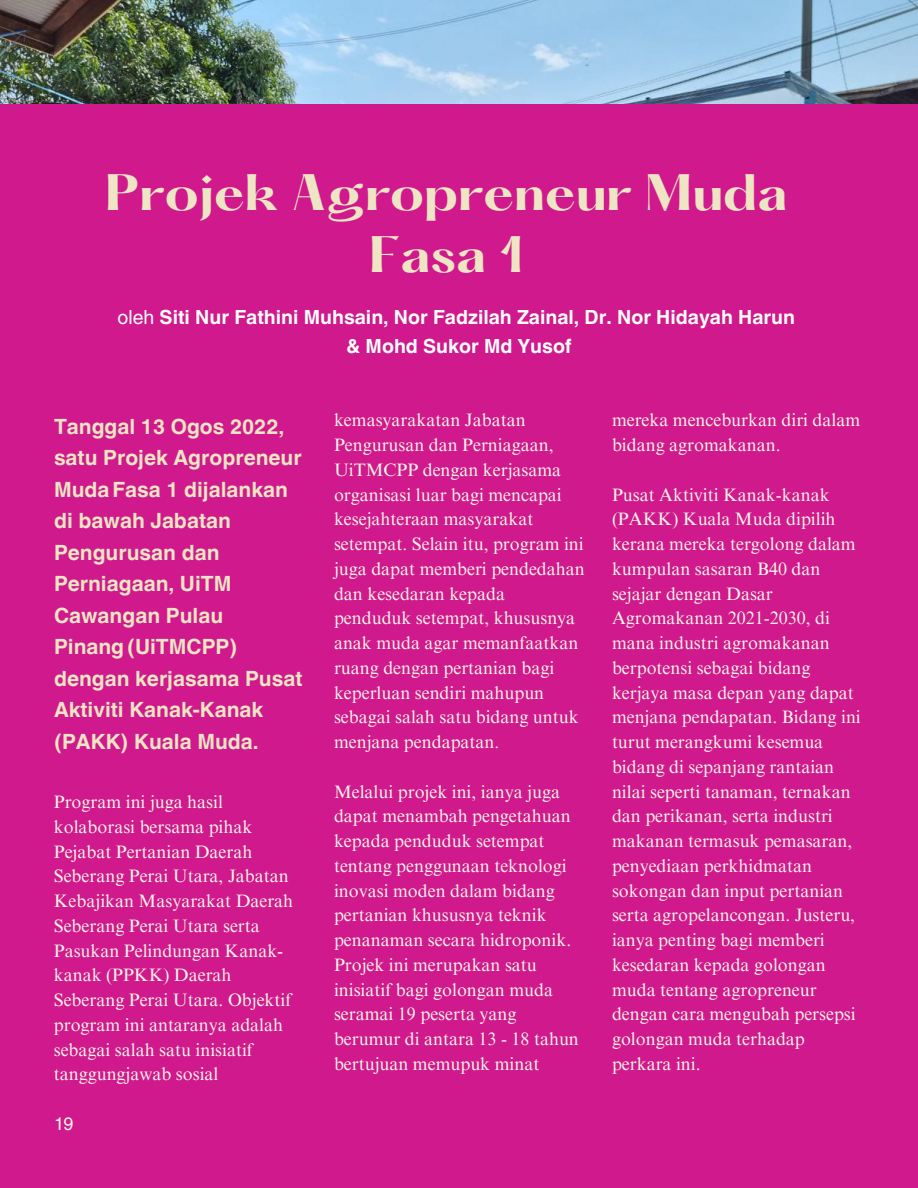
<style>
.page{position:relative;width:918px;height:1188px;background:#cf198d}
.page>*{position:absolute;margin:0;border:0;box-sizing:border-box;transform-origin:0 0}
.t1{font:700 44.85px/61.8px "Hatton";color:#ede5c3;text-align:center}
.t2{font:700 21px/31.5px "Helvetica World";color:#ede5c3}
.t3{font:700 19.5px "Helvetica World";color:#fff}
.t4{font:18px/24.8px "Times NRMT Pro";color:#faf4e6}
.t5{font:18px "Helvetica World";color:#faf4e6}
.s1{font-weight:400}
</style>
<div class="page">
<img style="left:0;top:0;width:918px;height:103px">
<p class="t1" style="left:105px;top:167px;width:684px">Projek Agropreneur Muda<br>Fasa 1</p>
<p class="t3" style="left:118px;top:301px;width:679px"><span class="s1">oleh</span> Siti Nur Fathini Muhsain, Nor Fadzilah Zainal, Dr. Nor Hidayah Harun</p>
<p class="t3" style="left:346px;top:331px;width:227px">&amp; Mohd Sukor Md Yusof</p>
<p class="t2" style="left:54px;top:409px;width:249px">Tanggal 13 Ogos 2022, satu Projek Agropreneur<br>MudaFasa 1 dijalankan di bawah Jabatan<br>Pengurusan dan<br>Perniagaan, UiTM<br>Cawangan Pulau<br>Pinang(UiTMCPP)</p>
<p class="t2" style="left:54px;top:661px;width:250px">dengan kerjasama Pusat<br>Aktiviti Kanak-Kanak (PAKK) Kuala Muda.</p>
<p class="t4" style="left:54px;top:792px;width:241px">Program ini juga hasil kolaborasi bersama pihak<br>Pejabat Pertanian Daerah<br>Seberang Perai Utara, Jabatan<br>Kebajikan Masyarakat Daerah<br>Seberang Perai Utara serta<br>Pasukan Pelindungan Kanak&shy;kanak (PPKK) Daerah<br>Seberang Perai Utara. Objektif program ini antaranya adalah sebagai salah satu inisiatif tanggungjawab sosial</p>
<p class="t5" style="left:54px;top:1113px;width:21px">19</p>
<p class="t4" style="left:334px;top:410px;width:252px">kemasyarakatan Jabatan<br>Pengurusan dan Perniagaan,<br>UiTMCPP dengan kerjasama organisasi luar bagi mencapai kesejahteraan masyarakat setempat. Selain itu, program ini juga dapat memberi pendedahan dan kesedaran kepada penduduk setempat, khususnya anak muda agar memanfaatkan ruang dengan pertanian bagi keperluan sendiri mahupun sebagai salah satu bidang untuk menjana pendapatan.</p>
<p class="t4" style="left:334px;top:781px;width:246px">Melalui projek ini, ianya juga dapat menambah pengetahuan kepada penduduk setempat tentang penggunaan teknologi inovasi moden dalam bidang pertanian khususnya teknik penanaman secara hidroponik.<br>Projek ini merupakan satu inisiatif bagi golongan muda seramai 19 peserta yang berumur di antara 13 - 18 tahun bertujuan memupuk minat</p>
<p class="t4" style="left:612px;top:410px;width:250px">mereka menceburkan diri dalam bidang agromakanan.</p>
<p class="t4" style="left:612px;top:484px;width:250px">Pusat Aktiviti Kanak-kanak (PAKK) Kuala Muda dipilih kerana mereka tergolong dalam kumpulan sasaran B40 dan sejajar dengan Dasar<br>Agromakanan 2021-2030, di mana industri agromakanan berpotensi sebagai bidang kerjaya masa depan yang dapat menjana pendapatan. Bidang ini turut merangkumi kesemua bidang di sepanjang rantaian nilai seperti tanaman, ternakan dan perikanan, serta industri makanan termasuk pemasaran, penyediaan perkhidmatan sokongan dan input pertanian serta agropelancongan. Justeru, ianya penting bagi memberi kesedaran kepada golongan muda tentang agropreneur dengan cara mengubah persepsi golongan muda terhadap perkara ini.</p>
</div>
